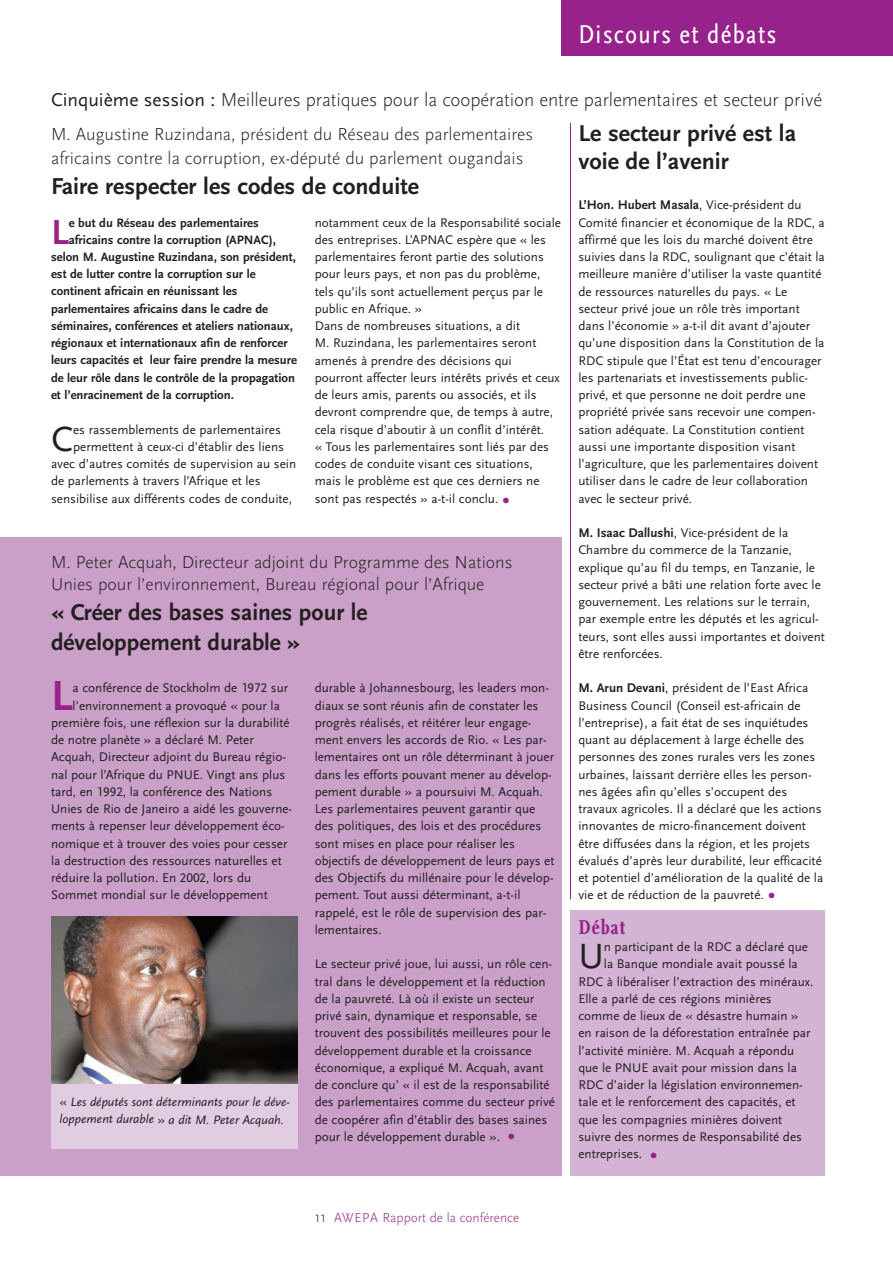
<style>
.page{position:relative;width:893px;height:1263px;background:#fff}
.page>*{position:absolute;margin:0;border:0;box-sizing:border-box;transform-origin:0 0}
.t1{font:700 43.95px "Scala Sans";color:#98228b}
.t2{font:36.6px "Scala Sans LF";color:#231f20}
.t3{font:700 36.15px "Scala Sans";color:#98228b}
.t4{font:condensed 27px "Scala Sans Pro";letter-spacing:.05em;color:#fff}
.t5{font:700 24px/28.5px "Scala Sans";color:#231f20}
.t6{font:21px "Scala Bold Con";letter-spacing:.05em;color:#98228b}
.t7{font:300 19.5px "Scala Sans";letter-spacing:-.005em;color:#231f20}
.t8{font:300 18px/24px "Scala Sans";color:#231f20}
.t9{font:300 13.5px "Scala Sans";color:#98228b}
.t10{font:13.2px/17.2px "Scala Sans LF";color:#231f20}
.t11{font:700 12.75px "Scala Sans";color:#231f20}
.t12{font:italic 12.75px/17.2px "Scala Sans";color:#231f20}
.s1{font-family:"Scala Sans LF";font-weight:400}
.s2{font-weight:700}
.s3{font-family:"Scala Sans";font-size:24px;color:#98228b}
.s4{font-family:"Scala Sans LF";font-style:normal;font-size:13.2px}
.s5{font-size:15px;color:#231f20}
</style>
<div class="page">
<div style="left:0;top:537px;width:561px;height:638px;background:#ca9fc8"></div>
<div style="left:51px;top:1083px;width:247px;height:66px;background:#e1cce2"></div>
<div style="left:570px;top:910px;width:255px;height:265px;background:#d4b4d4"></div>
<div style="left:561px;top:0;width:332px;height:55px;background:#98228b"></div>
<img style="left:51px;top:916px;width:247px;height:167px">
<hr style="left:570px;top:123px;width:1px;height:776px;background:#98228b">
<h3 class="t4" style="left:578px;top:24px;width:200px">Discours et débats</h3>
<h3 class="t7" style="left:51px;top:92px;width:773px"><span class="s1">Cinquième session :</span> Meilleures pratiques pour la coopération entre parlementaires et secteur privé</h3>
<h3 class="t8" style="left:51px;top:124px;width:484px">M. Augustine Ruzindana, président du Réseau des parlementaires africains contre la corruption, ex-député du parlement ougandais</h3>
<h3 class="t5" style="left:51px;top:174px;width:369px">Faire respecter les codes de conduite</h3>
<h3 class="t3" style="left:51px;top:218px;width:19px">L</h3>
<p class="t11" style="left:69px;top:217px;width:192px">e but du Réseau des parlementaires</p>
<h3 class="t5" style="left:578px;top:121px;width:219px">Le secteur privé est la voie de l’avenir</h3>
<p class="t10" style="left:578px;top:198px;width:248px"><span class="s2">L’Hon. Hubert Masala</span>, Vice-président du Comité financier et économique de la RDC, a affirmé que les lois du marché doivent être suivies dans la RDC, soulignant que c’était la meilleure manière d’utiliser la vaste quantité de ressources naturelles du pays. « Le secteur privé joue un rôle très important dans l’économie » a-t-il dit avant d’ajouter qu’une disposition dans la Constitution de la RDC stipule que l’État est tenu d’encourager les partenariats et investissements public&shy;privé, et que personne ne doit perdre une propriété privée sans recevoir une compen&shy;sation adéquate. La Constitution contient aussi une importante disposition visant l’agriculture, que les parlementaires doivent utiliser dans le cadre de leur collaboration avec le secteur privé.</p>
<p class="t10" style="left:578px;top:525px;width:248px"><span class="s2">M. Isaac Dallushi</span>, Vice-président de la Chambre du commerce de la Tanzanie, explique qu’au fil du temps, en Tanzanie, le secteur privé a bâti une relation forte avec le gouvernement. Les relations sur le terrain, par exemple entre les députés et les agricul&shy;teurs, sont elles aussi importantes et doivent être renforcées.</p>
<p class="t10" style="left:578px;top:681px;width:246px"><span class="s2">M. Arun Devani</span>, président de l’East Africa Business Council (Conseil est-africain de l’entreprise), a fait état de ses inquiétudes quant au déplacement à large échelle des personnes des zones rurales vers les zones urbaines, laissant derrière elles les person&shy;nes âgées afin qu’elles s’occupent des travaux agricoles. Il a déclaré que les actions innovantes de micro-financement doivent être diffusées dans la région, et les projets évalués d’après leur durabilité, leur efficacité et potentiel d’amélioration de la qualité de la vie et de réduction de la pauvreté. <span class="s3">•</span></p>
<p class="t10" style="left:315px;top:215px;width:248px">notamment ceux de la Responsabilité sociale des entreprises. L’APNAC espère que « les parlementaires feront partie des solutions pour leurs pays, et non pas du problème, tels qu’ils sont actuellement perçus par le public en Afrique. »<br>Dans de nombreuses situations, a dit<br>M. Ruzindana, les parlementaires seront amenés à prendre des décisions qui pourront affecter leurs intérêts privés et ceux de leurs amis, parents ou associés, et ils devront comprendre que, de temps à autre, cela risque d’aboutir à un conflit d’intérêt.<br>« Tous les parlementaires sont liés par des codes de conduite visant ces situations, mais le problème est que ces derniers ne sont pas respectés » a-t-il conclu. <span class="s3">•</span></p>
<p class="t11" style="left:69px;top:235px;width:209px">africains contre la corruption (APNAC),</p>
<p class="t11" style="left:51px;top:252px;width:246px">selon M. Augustine Ruzindana, son président,</p>
<p class="t11" style="left:51px;top:269px;width:206px">est de lutter contre la corruption sur le</p>
<p class="t11" style="left:51px;top:286px;width:188px">continent africain en réunissant les</p>
<p class="t11" style="left:51px;top:304px;width:219px">parlementaires africains dans le cadre de</p>
<p class="t11" style="left:51px;top:321px;width:243px">séminaires, conférences et ateliers nationaux,</p>
<p class="t11" style="left:51px;top:338px;width:238px">régionaux et internationaux afin de renforcer</p>
<p class="t11" style="left:51px;top:355px;width:248px">leurs capacités et leur faire prendre la mesure</p>
<p class="t11" style="left:51px;top:373px;width:246px">de leur rôle dans le contrôle de la propagation</p>
<p class="t11" style="left:51px;top:390px;width:184px">et l’enracinement de la corruption.</p>
<h2 class="t2" style="left:51px;top:425px;width:24px">C</h2>
<p class="t10" style="left:73px;top:422px;width:209px">es rassemblements de parlementaires</p>
<p class="t10" style="left:73px;top:439px;width:212px">permettent à ceux-ci d’établir des liens</p>
<p class="t10" style="left:51px;top:456px;width:247px">avec d’autres comités de supervision au sein</p>
<p class="t10" style="left:51px;top:474px;width:211px">de parlements à travers l’Afrique et les</p>
<p class="t10" style="left:51px;top:491px;width:243px">sensibilise aux différents codes de conduite,</p>
<h3 class="t8" style="left:51px;top:552px;width:463px;line-height:22.5px">M. Peter Acquah, Directeur adjoint du Programme des Nations<br>Unies pour l’environnement, Bureau régional pour l’Afrique</h3>
<h3 class="t5" style="left:51px;top:599px;width:318px;line-height:30px">« Créer des bases saines pour le développement durable »</h3>
<h1 class="t1" style="left:51px;top:678px;width:23px">L</h1>
<p class="t10" style="left:73px;top:681px;width:217px">a conférence de Stockholm de 1972 sur</p>
<p class="t10" style="left:315px;top:681px;width:241px">durable à Johannesbourg, les leaders mon&shy;diaux se sont réunis afin de constater les progrès réalisés, et réitérer leur engage&shy;ment envers les accords de Rio. « Les par&shy;lementaires ont un rôle déterminant à jouer dans les efforts pouvant mener au dévelop&shy;pement durable » a poursuivi M. Acquah.<br>Les parlementaires peuvent garantir que des politiques, des lois et des procédures sont mises en place pour réaliser les objectifs de développement de leurs pays et des Objectifs du millénaire pour le dévelop&shy;pement. Tout aussi déterminant, a-t-il rappelé, est le rôle de supervision des par&shy;lementaires.</p>
<p class="t10" style="left:315px;top:957px;width:242px">Le secteur privé joue, lui aussi, un rôle cen&shy;tral dans le développement et la réduction de la pauvreté. Là où il existe un secteur privé sain, dynamique et responsable, se trouvent des possibilités meilleures pour le développement durable et la croissance économique, a expliqué M. Acquah, avant de conclure qu’ « il est de la responsabilité des parlementaires comme du secteur privé de coopérer afin d’établir des bases saines pour le développement durable ». <span class="s3">•</span></p>
<p class="t10" style="left:73px;top:698px;width:209px">l’environnement a provoqué « pour la</p>
<p class="t10" style="left:51px;top:715px;width:240px">première fois, une réflexion sur la durabilité</p>
<p class="t10" style="left:51px;top:732px;width:204px">de notre planète » a déclaré M. Peter</p>
<p class="t10" style="left:51px;top:750px;width:236px">Acquah, Directeur adjoint du Bureau régio-</p>
<p class="t10" style="left:51px;top:767px;width:236px">nal pour l’Afrique du PNUE. Vingt ans plus</p>
<p class="t10" style="left:51px;top:784px;width:223px">tard, en 1992, la conférence des Nations</p>
<p class="t10" style="left:51px;top:801px;width:243px">Unies de Rio de Janeiro a aidé les gouverne-</p>
<p class="t10" style="left:51px;top:819px;width:235px">ments à repenser leur développement éco-</p>
<p class="t10" style="left:51px;top:836px;width:238px">nomique et à trouver des voies pour cesser</p>
<p class="t10" style="left:51px;top:853px;width:232px">la destruction des ressources naturelles et</p>
<p class="t10" style="left:51px;top:870px;width:202px">réduire la pollution. En 2002, lors du</p>
<p class="t10" style="left:51px;top:888px;width:218px">Sommet mondial sur le développement</p>
<h3 class="t6" style="left:578px;top:918px;width:48px">Débat</h3>
<h2 class="t2" style="left:578px;top:942px;width:27px">U</h2>
<p class="t10" style="left:604px;top:939px;width:206px">n participant de la RDC a déclaré que</p>
<p class="t10" style="left:604px;top:957px;width:195px">la Banque mondiale avait poussé la</p>
<p class="t10" style="left:578px;top:974px;width:237px">RDC à libéraliser l’extraction des minéraux.</p>
<p class="t10" style="left:578px;top:991px;width:195px">Elle a parlé de ces régions minières</p>
<p class="t10" style="left:578px;top:1008px;width:222px">comme de lieux de « désastre humain »</p>
<p class="t10" style="left:578px;top:1026px;width:234px">en raison de la déforestation entraînée par</p>
<p class="t10" style="left:578px;top:1043px;width:217px">l’activité minière. M. Acquah a répondu</p>
<p class="t10" style="left:578px;top:1060px;width:220px">que le PNUE avait pour mission dans la</p>
<p class="t10" style="left:578px;top:1077px;width:226px">RDC d’aider la législation environnemen-</p>
<p class="t10" style="left:578px;top:1095px;width:219px">tale et le renforcement des capacités, et</p>
<p class="t10" style="left:578px;top:1112px;width:205px">que les compagnies minières doivent</p>
<p class="t10" style="left:578px;top:1129px;width:225px">suivre des normes de Responsabilité des</p>
<p class="t10" style="left:578px;top:1146px;width:81px">entreprises. <span class="s3">•</span></p>
<p class="t12" style="left:60px;top:1095px;width:232px"><span class="s4">«</span> Les députés sont déterminants pour le déve&shy;loppement durable <span class="s4">»</span> a dit M. Peter Acquah.</p>
<p class="t9" style="left:315px;top:1213px;width:206px"><span class="s5">11</span> AWEPA Rapport de la conférence</p>
</div>
